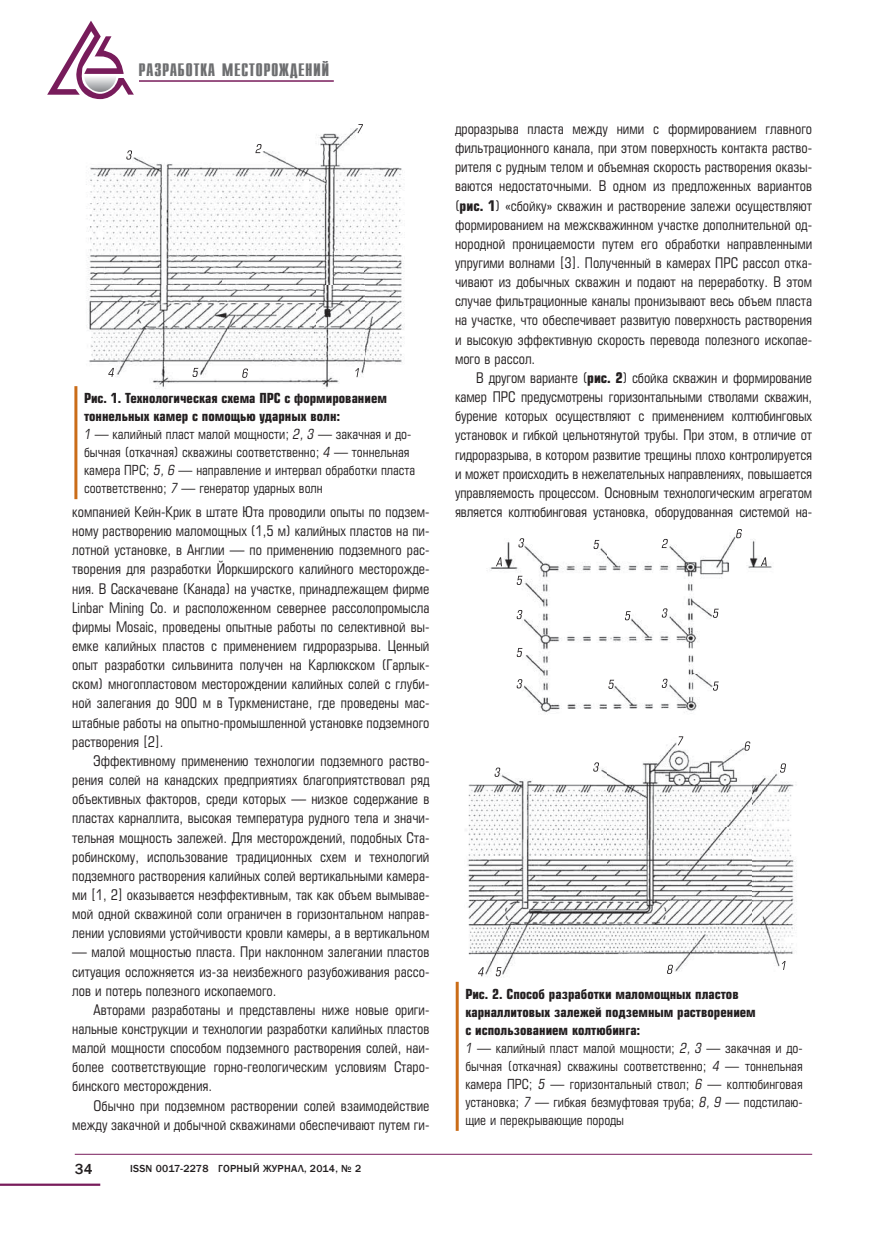
<style>
.page{position:relative;width:893px;height:1234px;background:#fff}
.page>*{position:absolute;margin:0;border:0;box-sizing:border-box;transform-origin:0 0}
.t1{font:700 15px "Compact";letter-spacing:.025em;color:#6d6e70}
.t2{font:500 15px "Franklin Gothic";color:#231f20}
.t3{font:14.25px/19.2px "Europe Cond";color:#231f20;text-align:justify}
.t4{font:13.5px/18px "Europe Cond";color:#231f20}
.t5{font:500 10.5px "Franklin Gothic";letter-spacing:.025em;color:#231f20}
.s1{font-weight:700}
.s2{font-style:italic}
</style>
<div class="page">
<hr style="left:55px;top:80px;width:279px;height:2px;background:#781c5b">
<hr style="left:75px;top:1153px;width:737px;height:1px;background:#781c5b">
<hr style="left:0;top:1183px;width:100px;height:2px;background:#781c5b">
<div style="left:43px;top:17px;width:96px;height:83px;background:#fff"></div>
<svg style="left:47px;top:21px;width:87px;height:78px"></svg>
<img style="left:86px;top:129px;width:319px;height:260px">
<svg style="left:255px;top:144px;width:7px;height:9px"></svg>
<svg style="left:357px;top:124px;width:6px;height:9px"></svg>
<svg style="left:355px;top:368px;width:4px;height:9px"></svg>
<svg style="left:242px;top:368px;width:6px;height:9px"></svg>
<svg style="left:193px;top:368px;width:5px;height:9px"></svg>
<svg style="left:108px;top:368px;width:6px;height:9px"></svg>
<svg style="left:126px;top:150px;width:6px;height:9px"></svg>
<img style="left:465px;top:536px;width:332px;height:441px">
<svg style="left:782px;top:960px;width:3px;height:9px"></svg>
<svg style="left:667px;top:964px;width:6px;height:9px"></svg>
<svg style="left:496px;top:966px;width:5px;height:10px"></svg>
<svg style="left:478px;top:966px;width:6px;height:9px"></svg>
<svg style="left:495px;top:767px;width:5px;height:9px"></svg>
<svg style="left:662px;top:678px;width:5px;height:9px"></svg>
<svg style="left:662px;top:608px;width:5px;height:9px"></svg>
<svg style="left:518px;top:538px;width:6px;height:9px"></svg>
<svg style="left:517px;top:679px;width:5px;height:9px"></svg>
<svg style="left:517px;top:610px;width:5px;height:9px"></svg>
<svg style="left:517px;top:647px;width:5px;height:10px"></svg>
<svg style="left:517px;top:575px;width:5px;height:9px"></svg>
<svg style="left:625px;top:611px;width:6px;height:9px"></svg>
<svg style="left:608px;top:679px;width:6px;height:9px"></svg>
<svg style="left:713px;top:681px;width:6px;height:9px"></svg>
<svg style="left:713px;top:608px;width:6px;height:9px"></svg>
<svg style="left:594px;top:540px;width:5px;height:9px"></svg>
<svg style="left:593px;top:762px;width:6px;height:9px"></svg>
<svg style="left:678px;top:736px;width:5px;height:9px"></svg>
<svg style="left:744px;top:741px;width:6px;height:9px"></svg>
<svg style="left:780px;top:763px;width:6px;height:9px"></svg>
<svg style="left:662px;top:539px;width:6px;height:9px"></svg>
<svg style="left:736px;top:529px;width:6px;height:9px"></svg>
<svg style="left:496px;top:557px;width:6px;height:9px"></svg>
<svg style="left:761px;top:557px;width:6px;height:9px"></svg>
<hr style="left:74px;top:386px;width:3px;height:113px;background:#ca6c18">
<hr style="left:456px;top:981px;width:3px;height:149px;background:#ca6c18">
<p class="t1" style="left:139px;top:64px;width:192px">РАЗРАБОТКА МЕСТОРОЖДЕНИЙ</p>
<p class="t4" style="left:84px;top:390px;width:333px"><span class="s1">Рис. 1. Технологическая схема ПРС с формированием тоннельных камер с помощью ударных волн:<br></span><span class="s2">1</span> — калийный пласт малой мощности; <span class="s2">2, 3</span> — закачная и до&shy;быч ная (откачная) скважины соответственно; <span class="s2">4</span> — тоннельная камера ПРС; <span class="s2">5, 6</span> — направление и интервал обработки пласта соответственно; <span class="s2">7</span> — генератор ударных волн</p>
<p class="t3" style="left:72px;top:503px;width:359px">компанией Кейн-Крик в штате Юта проводили опыты по подзем&shy;ному растворению маломощных (1,5 м) калийных пластов на пи&shy;лотной установке, в Англии — по применению подземного рас&shy;творения для разработки Йоркширского калийного месторожде&shy;ния. В Саскачеване (Канада) на участке, принадлежащем фирме Linbar Mining Co. и расположенном севернее рассолопромысла фирмы Mosaic, проведены опытные работы по селективной вы&shy;емке калийных пластов с применением гидроразрыва. Ценный опыт разработки сильвинита получен на Карлюкском (Гарлык&shy;ском) многопластовом месторождении калийных солей с глуби&shy;ной залегания до 900 м в Туркменистане, где проведены мас&shy;штабные работы на опытно-промышленной установке подземного растворения [2].</p>
<p class="t3" style="left:72px;top:752px;width:359px;text-indent:21px">Эффективному применению технологии подземного раство&shy;рения солей на канадских предприятиях благоприятствовал ряд объективных факторов, среди которых — низкое содержание в пластах карналлита, высокая температура рудного тела и значи&shy;тельная мощность залежей. Для месторождений, подобных Ста&shy;робинскому, использование традиционных схем и технологий подземного растворения калийных солей вертикальными камера&shy;ми [1, 2] оказывается неэффективным, так как объем вымывае&shy;мой одной скважиной соли ограничен в горизонтальном направ&shy;лении условиями устойчивости кровли камеры, а в вертикальном</p>
<p class="t3" style="left:72px;top:944px;width:359px">— малой мощностью пласта. При наклонном залегании пластов ситуация осложняется из-за неизбежного разубоживания рассо&shy;лов и потерь полезного ископаемого.</p>
<p class="t3" style="left:72px;top:1001px;width:359px;text-indent:21px">Авторами разработаны и представлены ниже новые ориги&shy;нальные конструкции и технологии разработки калийных пластов малой мощности способом подземного растворения солей, наи&shy;более соответствующие горно-геологическим условиям Старо&shy;бинского месторождения.</p>
<p class="t3" style="left:72px;top:1097px;width:359px;text-align:right">Обычно при подземном растворении солей взаимодействие между закачной и добычной скважинами обеспечивают путем ги-</p>
<p class="t2" style="left:75px;top:1160px;width:19px">34</p>
<p class="t5" style="left:130px;top:1161px;width:233px">ISSN 0017-2278 ГОРНЫЙ ЖУРНАЛ, 2014, № 2</p>
<p class="t3" style="left:455px;top:121px;width:359px">дроразрыва пласта между ними с формированием главного фильтрационного канала, при этом поверхность контакта раство&shy;рителя с рудным телом и объемная скорость растворения оказы&shy;ваются недостаточными. В одном из предложенных вариантов (<span class="s1">рис. 1</span>) «сбойку» скважин и растворение залежи осуществляют формированием на межскважинном участке дополнительной од&shy;нородной проницаемости путем его обработки направленными упругими волнами [3]. Полученный в камерах ПРС рассол отка&shy;чивают из добычных скважин и подают на переработку. В этом случае фильтрационные каналы пронизывают весь объем пласта на участке, что обеспечивает развитую поверхность растворения и высокую эффективную скорость перевода полезного ископае&shy;мого в рассол.</p>
<p class="t3" style="left:455px;top:369px;width:359px;text-indent:21px">В другом варианте (<span class="s1">рис. 2</span>) сбойка скважин и формирование камер ПРС предусмотрены горизонтальными стволами скважин, бурение которых осуществляют с применением колтюбинговых установок и гибкой цельнотянутой трубы. При этом, в отличие от гидроразрыва, в котором развитие трещины плохо контролируется и может происходить в нежелательных направлениях, повышается управляемость процессом. Основным технологическим агрегатом является колтюбинговая установка, оборудованная системой на-</p>
<p class="t4" style="left:465px;top:986px;width:339px"><span class="s1">Рис. 2. Способ разработки маломощных пластов карналлитовых залежей подземным растворением<br>с использованием колтюбинга:<br></span><span class="s2">1</span> — калийный пласт малой мощности; <span class="s2">2, 3</span> — закачная и до&shy;бычная (откачная) скважины соответственно; <span class="s2">4</span> — тоннельная камера ПРС; <span class="s2">5</span> — горизонтальный ствол; <span class="s2">6</span> — колтюбинговая установка; <span class="s2">7</span> — гибкая безмуфтовая труба; <span class="s2">8, 9</span> — подстилаю&shy;щие и перекрывающие породы</p>
</div>
